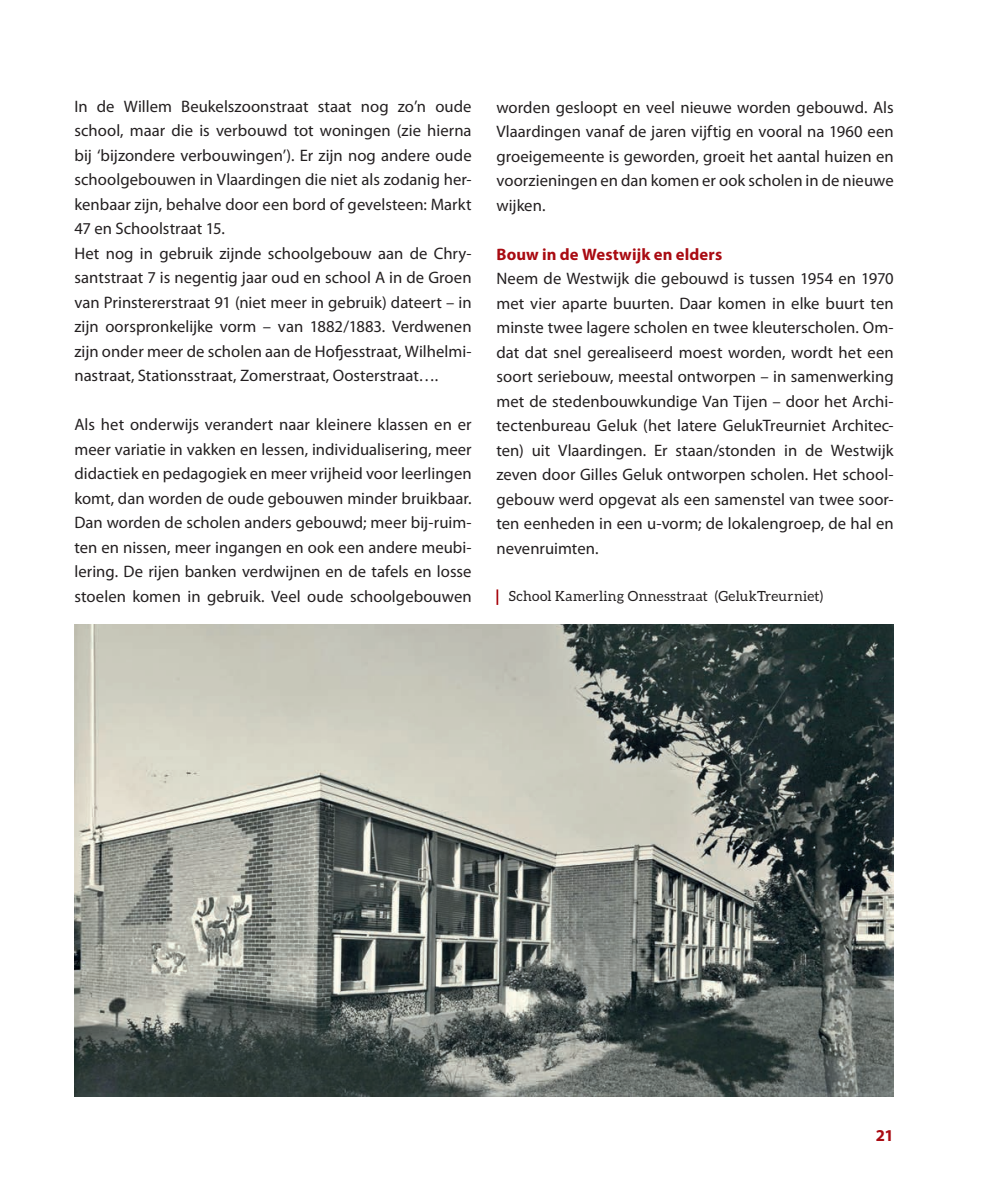
<style>
.page{position:relative;width:993px;height:1191px;background:#fff}
.page>*{position:absolute;margin:0;border:0;box-sizing:border-box;transform-origin:0 0}
.t1{font:16.62px/24.5px "Myriad Pro";letter-spacing:.005em;color:#231f20;text-align:justify}
.t2{font:700 16.62px "Myriad Pro";letter-spacing:.005em;color:#a90b12}
.t3{font:14px "Aleo";letter-spacing:.025em;color:#231f20}
</style>
<div class="page">
<img style="left:74px;top:624px;width:819px;height:472px">
<svg style="left:496px;top:589px;width:2px;height:16px"></svg>
<p class="t1" style="left:74px;top:94px;width:398px;text-align:left">In de Willem Beukelszoonstraat staat nog zo’n oude school, maar die is verbouwd tot woningen (zie hierna bij ‘bijzondere verbouwingen’). Er zijn nog andere oude schoolgebouwen in Vlaardingen die niet als zodanig her&shy;kenbaar zijn, behalve door een bord of gevelsteen: Markt 47 en Schoolstraat 15.<br>Het nog in gebruik zijnde schoolgebouw aan de Chry&shy;santstraat 7 is negentig jaar oud en school A in de Groen van Prinstererstraat 91 (niet meer in gebruik) dateert – in zijn oorspronkelijke vorm – van 1882/1883. Verdwenen zijn onder meer de scholen aan de Hofjesstraat, Wilhelmi&shy;nastraat, Stationsstraat, Zomerstraat, Oosterstraat….</p>
<p class="t1" style="left:74px;top:412px;width:398px">Als het onderwijs verandert naar kleinere klassen en er meer variatie in vakken en lessen, individualisering, meer didactiek en pedagogiek en meer vrijheid voor leerlingen komt, dan worden de oude gebouwen minder bruikbaar.<br>Dan worden de scholen anders gebouwd; meer bij-ruim&shy;ten en nissen, meer ingangen en ook een andere meubi&shy;lering. De rijen banken verdwijnen en de tafels en losse stoelen komen in gebruik. Veel oude schoolgebouwen</p>
<p class="t1" style="left:496px;top:95px;width:398px">worden gesloopt en veel nieuwe worden gebouwd. Als Vlaardingen vanaf de jaren vijftig en vooral na 1960 een groeigemeente is geworden, groeit het aantal huizen en voorzieningen en dan komen er ook scholen in de nieuwe wijken.</p>
<p class="t2" style="left:496px;top:243px;width:227px">Bouw in de Westwijk en elders</p>
<p class="t1" style="left:496px;top:266px;width:398px">Neem de Westwijk die gebouwd is tussen 1954 en 1970 met vier aparte buurten. Daar komen in elke buurt ten minste twee lagere scholen en twee kleuterscholen. Om&shy;dat dat snel gerealiseerd moest worden, wordt het een soort seriebouw, meestal ontworpen – in samenwerking met de stedenbouwkundige Van Tijen – door het Archi&shy;tectenbureau Geluk (het latere GelukTreurniet Architec&shy;ten) uit Vlaardingen. Er staan/stonden in de Westwijk zeven door Gilles Geluk ontworpen scholen. Het school&shy;gebouw werd opgevat als een samenstel van twee soor&shy;ten eenheden in een u-vorm; de lokalengroep, de hal en nevenruimten.</p>
<p class="t3" style="left:508px;top:588px;width:315px">School Kamerling Onnesstraat (GelukTreurniet)</p>
<p class="t2" style="left:875px;top:1124px;width:19px">21</p>
</div>
